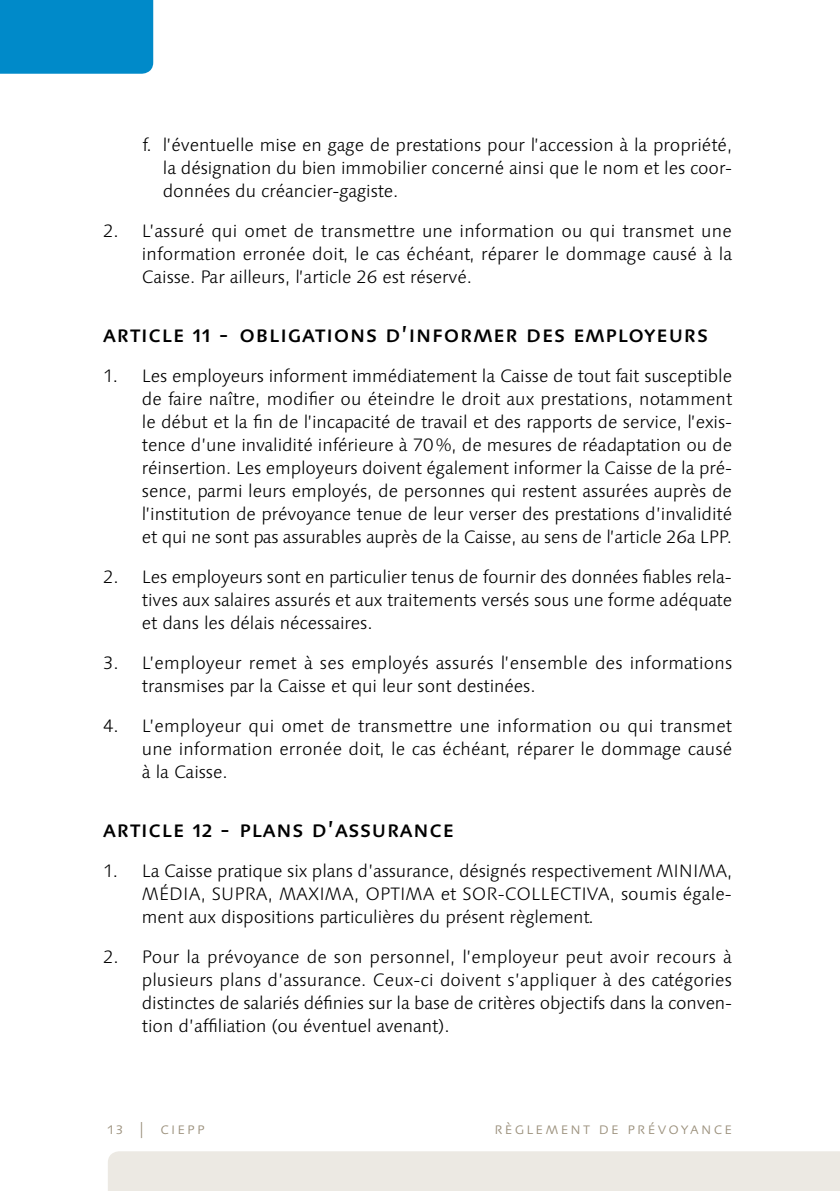
<style>
.page{position:relative;width:840px;height:1191px;background:#fff}
.page>*{position:absolute;margin:0;border:0;box-sizing:border-box;transform-origin:0 0}
.t1{font:500 23px "Linotype Syntax SC";letter-spacing:.035em;color:#000}
.t2{font:300 18px/23px "Linotype Syntax";letter-spacing:-.005em;color:#000;text-align:justify}
.t3{font:300 16px "Linotype Syntax SC";letter-spacing:.14em;color:#9b907c}
</style>
<div class="page">
<div style="left:108px;top:1151px;width:731px;height:40px;background:#ece9e3"></div>
<div style="left:0;top:0;width:153px;height:74px;background:#008ac9"></div>
<p class="t2" style="left:163px;top:133px;width:570px;text-indent:-20px">f. l’éventuelle mise en gage de prestations pour l’accession à la propriété, la désignation du bien immobilier concerné ainsi que le nom et les coor&shy;données du créancier-gagiste.</p>
<p class="t2" style="left:142px;top:219px;width:591px;text-indent:-39px">2. L’assuré qui omet de transmettre une information ou qui transmet une information erronée doit, le cas échéant, réparer le dommage causé à la Caisse. Par ailleurs, l’article 26 est réservé.</p>
<p class="t1" style="left:103px;top:320px;width:605px">article 11 - obligations d’informer des employeurs</p>
<p class="t2" style="left:142px;top:364px;width:591px;text-indent:-39px">1. Les employeurs informent immédiatement la Caisse de tout fait susceptible de faire naître, modifier ou éteindre le droit aux prestations, notamment le début et la fin de l’incapacité de travail et des rapports de service, l’exis&shy;tence d’une invalidité inférieure à 70%, de mesures de réadaptation ou de réinsertion. Les employeurs doivent également informer la Caisse de la pré&shy;sence, parmi leurs employés, de personnes qui restent assurées auprès de l’institution de prévoyance tenue de leur verser des prestations d’invalidité et qui ne sont pas assurables auprès de la Caisse, au sens de l’article 26a LPP.</p>
<p class="t2" style="left:142px;top:565px;width:591px;text-indent:-39px">2. Les employeurs sont en particulier tenus de fournir des données fiables rela&shy;tives aux salaires assurés et aux traitements versés sous une forme adéquate et dans les délais nécessaires.</p>
<p class="t2" style="left:142px;top:651px;width:591px;text-indent:-39px">3. L’employeur remet à ses employés assurés l’ensemble des informations transmises par la Caisse et qui leur sont destinées.</p>
<p class="t2" style="left:142px;top:714px;width:591px;text-indent:-39px">4. L’employeur qui omet de transmettre une information ou qui transmet une information erronée doit, le cas échéant, réparer le dommage causé à la Caisse.</p>
<p class="t1" style="left:103px;top:815px;width:352px">article 12 - plans d’assurance</p>
<p class="t2" style="left:142px;top:859px;width:591px;text-indent:-39px">1. La Caisse pratique six plans d’assurance, désignés respectivement MINIMA, MÉDIA, SUPRA, MAXIMA, OPTIMA et SOR-COLLECTIVA, soumis égale&shy;ment aux dispositions particulières du présent règlement.</p>
<p class="t2" style="left:142px;top:945px;width:591px;text-indent:-39px">2. Pour la prévoyance de son personnel, l’employeur peut avoir recours à plusieurs plans d’assurance. Ceux-ci doivent s’appliquer à des catégories distinctes de salariés définies sur la base de critères objectifs dans la conven&shy;tion d’affiliation (ou éventuel avenant).</p>
<p class="t3" style="left:108px;top:1119px;width:98px">13 | ciepp</p>
<p class="t3" style="left:494px;top:1119px;width:239px">règlement de prévoyance</p>
</div>
